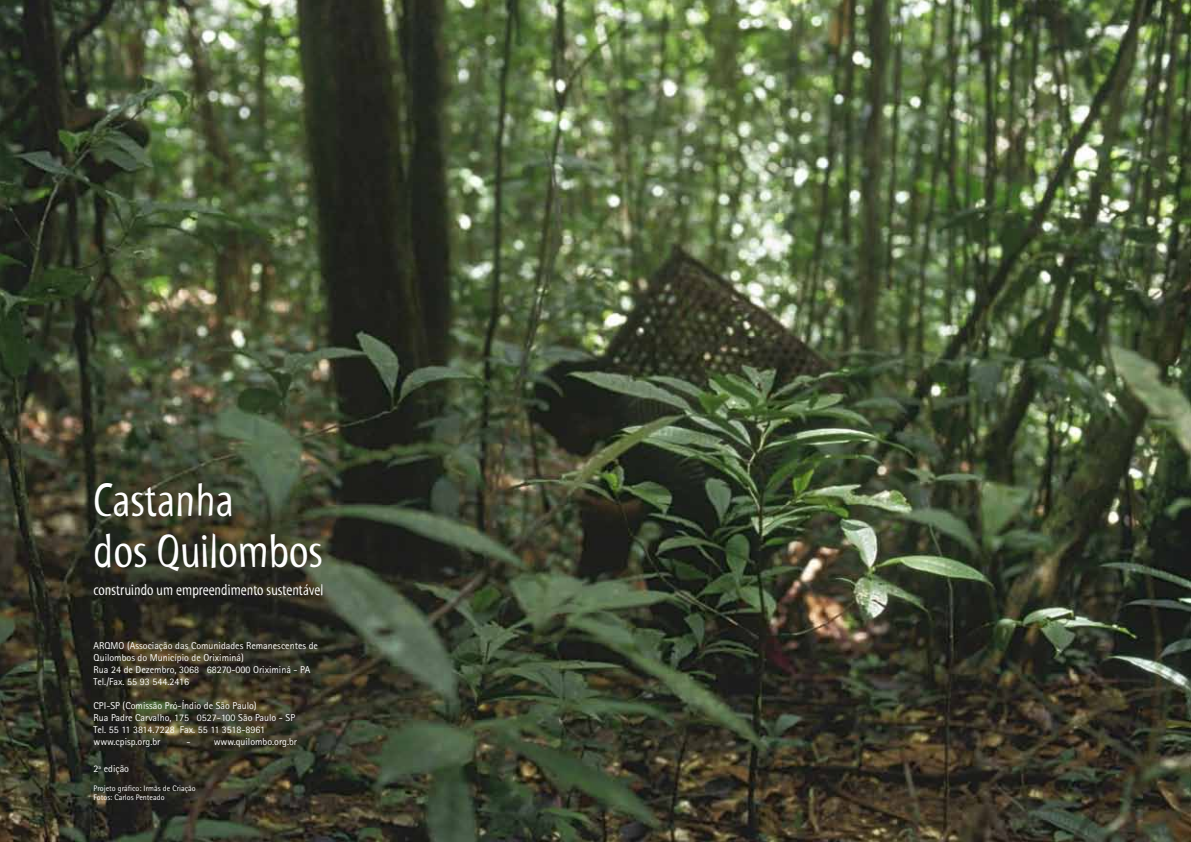
<style>
.page{position:relative;width:1191px;height:842px;background:#fff}
.page>*{position:absolute;margin:0;border:0;box-sizing:border-box;transform-origin:0 0}
.t1{font:48px "Myriad Tilt";color:#fff}
.t2{font:15.7px "Myriad Tilt";color:#fff}
.t3{font:10px "Rotis Sans Serif";color:#fff}
.t4{font:8px "Rotis Sans Serif";color:#fff}
</style>
<div class="page">
<img style="left:0;top:0;width:1191px;height:842px">
<p class="t1" style="left:94px;top:473px;width:142px">Castanha</p>
<p class="t1" style="left:94px;top:525px;width:231px">dos Quilombos</p>
<p class="t2" style="left:94px;top:581px;width:231px">construindo um empreendimento sustentável</p>
<p class="t3" style="left:94px;top:640px;width:226px">ARQMO (Associação das Comunidades Remanescentes de</p>
<p class="t3" style="left:94px;top:652px;width:152px">Quilombos do Município de Oriximiná)</p>
<p class="t3" style="left:94px;top:664px;width:218px">Rua 24 de Dezembro, 3068 68270-000 Oriximiná - PA</p>
<p class="t3" style="left:94px;top:676px;width:97px">Tel./Fax. 55 93 544.2416</p>
<p class="t3" style="left:94px;top:700px;width:165px">CPI-SP (Comissão Pró-Índio de São Paulo)</p>
<p class="t3" style="left:94px;top:712px;width:203px">Rua Padre Carvalho, 175 0527-100 São Paulo - SP</p>
<p class="t3" style="left:94px;top:724px;width:173px">Tel. 55 11 3814.7228 Fax. 55 11 3518-8961</p>
<p class="t3" style="left:94px;top:736px;width:68px">www.cpisp.org.br</p>
<p class="t3" style="left:186px;top:736px;width:112px">- www.quilombo.org.br</p>
<p class="t3" style="left:94px;top:762px;width:37px">2ª edição</p>
<p class="t4" style="left:94px;top:783px;width:104px">Projeto gráfico: Irmãs de Criação</p>
<p class="t4" style="left:94px;top:793px;width:72px">Fotos: Carlos Penteado</p>
</div>
